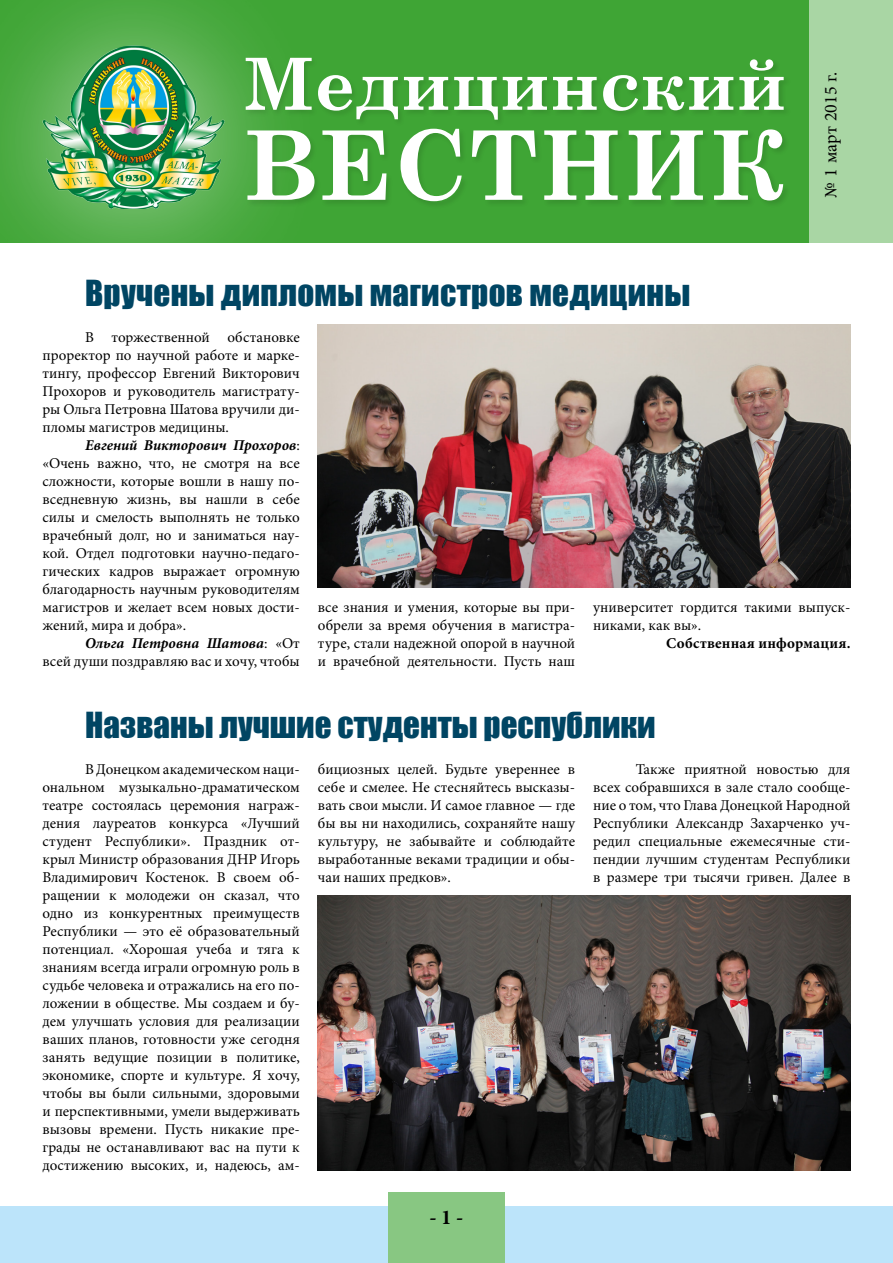
<style>
.page{position:relative;width:893px;height:1263px;background:#fff}
.page>*{position:absolute;margin:0;border:0;box-sizing:border-box;transform-origin:0 0}
.t1{font:700 96px "Century Schoolbook";letter-spacing:.01em;color:#fff}
.t2{font:700 72px "Century Schoolbook";letter-spacing:.005em;color:#fff}
.t3{font:33px "Impact";letter-spacing:.005em;color:#004563}
.t4{font:700 21px "Minion Pro";color:#000}
.t5{font:18px "Minion Pro";color:#000}
.t6{font:15px/18px "Minion Pro";color:#000;text-align:justify}
.t7{font:700 15px "Minion Pro";letter-spacing:.01em;color:#000}
.s1{font-weight:700;font-style:italic}
</style>
<div class="page">
<div style="left:0;top:0;width:893px;height:242px;background:#3fa535"></div>
<div style="left:244px;top:56px;width:547px;height:153px;background:#000;opacity:.12"></div>
<div style="left:0;top:0;width:331px;height:323px;background:#fff;opacity:.58"></div>
<img style="left:43px;top:44px;width:182px;height:164px">
<div style="left:809px;top:0;width:84px;height:242px;background:#a9d6a4"></div>
<img style="left:318px;top:324px;width:532px;height:263px">
<img style="left:318px;top:895px;width:532px;height:275px">
<div style="left:0;top:1206px;width:893px;height:57px;background:#bce4fa"></div>
<div style="left:388px;top:1193px;width:117px;height:70px;background:#88c782"></div>
<h2 class="t2" style="left:243px;top:28px;width:545px">Медицинский</h2>
<h1 class="t1" style="left:243px;top:91px;width:545px">ВЕСТНИК</h1>
<h3 class="t3" style="left:85px;top:267px;width:607px">Вручены дипломы магистров медицины</h3>
<p class="t5" style="left:819px;top:198px;width:128px;rotate:-90deg">№ 1 март 2015 г.</p>
<p class="t6" style="left:43px;top:328px;width:259px;text-indent:43px">В торжественной обстановке проректор по научной работе и марке&shy;тингу, профессор Евгений Викторович Прохоров и руководитель магистрату&shy;ры Ольга Петровна Шатова вручили ди&shy;пломы магистров медицины.</p>
<p class="t6" style="left:43px;top:436px;width:259px;text-indent:43px"><span class="s1">Евгений Викторович Прохоров</span>: «Очень важно, что, не смотря на все сложности, которые вошли в нашу по&shy;вседневную жизнь, вы нашли в себе силы и смелость выполнять не только врачебный долг, но и заниматься нау&shy;кой. Отдел подготовки научно-педаго&shy;гических кадров выражает огромную благодарность научным руководителям магистров и желает всем новых дости&shy;жений, мира и добра».</p>
<p class="t6" style="left:43px;top:634px;width:259px;text-align:right"><span class="s1">Ольга Петровна Шатова</span>: «От<br>всей души поздравляю вас и хочу, чтобы</p>
<p class="t6" style="left:318px;top:598px;width:259px">все знания и умения, которые вы при&shy;обрели за время обучения в магистра&shy;туре, стали надежной опорой в научной и врачебной деятельности. Пусть наш</p>
<p class="t6" style="left:593px;top:598px;width:259px">университет гордится такими выпуск&shy;никами, как вы».</p>
<p class="t7" style="left:666px;top:633px;width:186px">Собственная информация.</p>
<h3 class="t3" style="left:85px;top:699px;width:572px">Названы лучшие студенты республики</h3>
<p class="t6" style="left:43px;top:760px;width:259px;text-indent:43px">В Донецком академическом наци&shy;ональном музыкально-драматическом театре состоялась церемония награж&shy;дения лауреатов конкурса «Лучший студент Республики». Праздник от&shy;крыл Министр образования ДНР Игорь Владимирович Костенок. В своем об&shy;ращении к молодежи он сказал, что одно из конкурентных преимуществ Республики — это её образовательный потенциал. «Хорошая учеба и тяга к знаниям всегда играли огромную роль в судьбе человека и отражались на его по&shy;ложении в обществе. Мы создаем и бу&shy;дем улучшать условия для реализации ваших планов, готовности уже сегодня занять ведущие позиции в политике, экономике, спорте и культуре. Я хочу, чтобы вы были сильными, здоровыми и перспективными, умели выдерживать вызовы времени. Пусть никакие пре&shy;грады не останавливают вас на пути к достижению высоких, и, надеюсь, ам-</p>
<p class="t6" style="left:318px;top:760px;width:259px">бициозных целей. Будьте увереннее в себе и смелее. Не стесняйтесь высказы&shy;вать свои мысли. И самое главное — где бы вы ни находились, сохраняйте нашу культуру, не забывайте и соблюдайте выработанные веками традиции и обы&shy;чаи наших предков».</p>
<p class="t6" style="left:593px;top:760px;width:259px;text-indent:43px">Также приятной новостью для всех собравшихся в зале стало сообще&shy;ние о том, что Глава Донецкой Народной Республики Александр Захарченко уч&shy;редил специальные ежемесячные сти&shy;пендии лучшим студентам Республики в размере три тысячи гривен. Далее в</p>
<h3 class="t4" style="left:429px;top:1202px;width:35px">- 1 -</h3>
</div>
